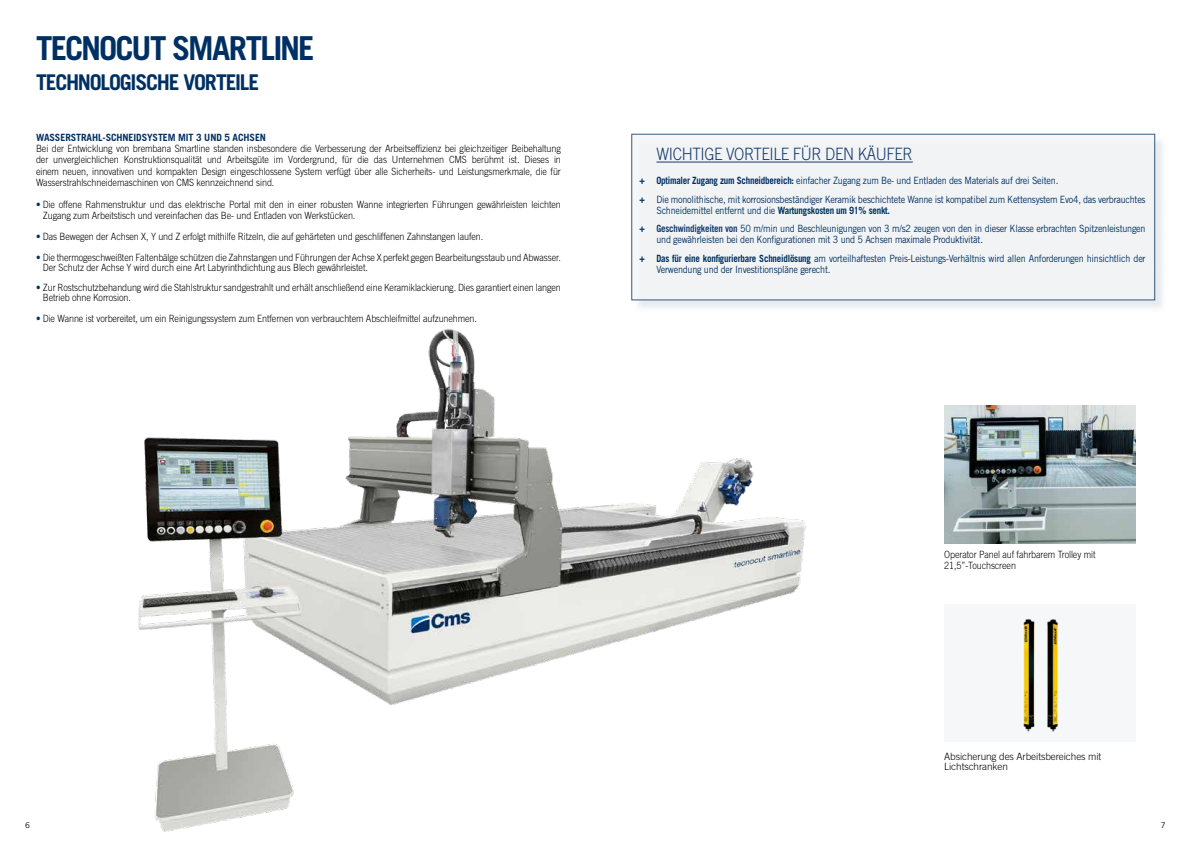
<style>
.page{position:relative;width:1191px;height:842px;background:#fff}
.page>*{position:absolute;margin:0;border:0;box-sizing:border-box;transform-origin:0 0}
.t1{font:700 33px "Trade Gothic LT Std";letter-spacing:-.055em;color:#003063}
.t2{font:700 21.7px "Trade Gothic LT Std";letter-spacing:-.055em;color:#003063}
.t3{font:300 17px "Trade Gothic LT Std";letter-spacing:-.025em;color:#183c6f;scale:.9 1}
.t4{font:300 10px/11.1px "Trade Gothic LT Std";letter-spacing:-.01em;color:#000;scale:.9 1}
.t5{font:10px/18.5px "Trade Gothic LT Std";letter-spacing:-.025em;color:#003063;scale:.9 1}
.t6{font:300 10px/10px "Trade Gothic LT Std";letter-spacing:-.01em;color:#000}
.t7{font:700 10px "Trade Gothic LT Std";letter-spacing:-.01em;color:#003063}
.t8{font:8px "Trade Gothic LT Std";color:#000}
.s1{color:#003063}
.s2{font-weight:700}
.s3{font-weight:700;color:#183c6f}
</style>
<div class="page">
<div style="left:633px;top:136px;width:534px;height:176px;background:#d8dfe3;opacity:.75"></div>
<div style="left:631px;top:134px;width:524px;height:166px;background:#f4f6f7"></div>
<hr style="left:656px;top:162px;width:256px;height:1px;background:#183c6f">
<img style="left:138px;top:282px;width:727px;height:550px">
<div style="left:944px;top:604px;width:191px;height:137px;background:#f5f7f9"></div>
<img style="left:1023px;top:619px;width:35px;height:113px">
<img style="left:944px;top:405px;width:191px;height:138px">
<h1 class="t1" style="left:36px;top:28px;width:280px">TECNOCUT SMARTLINE</h1>
<h2 class="t2" style="left:36px;top:69px;width:225px">TECHNOLOGISCHE VORTEILE</h2>
<p class="t7" style="left:36px;top:131px;width:231px">WASSERSTRAHL-SCHNEIDSYSTEM MIT 3 UND 5 ACHSEN</p>
<p class="t4" style="left:36px;top:143px;width:585px;text-align:justify">Bei der Entwicklung von brembana Smartline standen insbesondere die Verbesserung der Arbeitseffizienz bei gleichzeitiger Beibehaltung der unvergleichlichen Konstruktionsqualität und Arbeitsgüte im Vordergrund, für die das Unternehmen CMS berühmt ist. Dieses in einem neuen, innovativen und kompakten Design eingeschlossene System verfügt über alle Sicherheits- und Leistungsmerkmale, die für Wasserstrahlschneidemaschinen von CMS kennzeichnend sind.</p>
<p class="t4" style="left:43px;top:199px;width:577px;text-indent:-7px"><span class="s1">•</span> Die offene Rahmenstruktur und das elektrische Portal mit den in einer robusten Wanne integrierten Führungen gewährleisten leichten<br>Zugang zum Arbeitstisch und vereinfachen das Be- und Entladen von Werkstücken.</p>
<p class="t4" style="left:36px;top:231px;width:498px"><span class="s1">•</span> Das Bewegen der Achsen X, Y und Z erfolgt mithilfe Ritzeln, die auf gehärteten und geschliffenen Zahnstangen laufen.</p>
<p class="t4" style="left:43px;top:252px;width:577px;line-height:10px;text-indent:-7px"><span class="s1">•</span> Die thermogeschweißten Faltenbälge schützen die Zahnstangen und Führungen der Achse X perfekt gegen Bearbeitungsstaub und Abwasser.<br>Der Schutz der Achse Y wird durch eine Art Labyrinthdichtung aus Blech gewährleistet.</p>
<p class="t4" style="left:43px;top:282px;width:577px;line-height:10px;text-indent:-7px"><span class="s1">•</span> Zur Rostschutzbehandung wird die Stahlstruktur sandgestrahlt und erhält anschließend eine Keramiklackierung. Dies garantiert einen langen<br>Betrieb ohne Korrosion.</p>
<p class="t4" style="left:36px;top:313px;width:491px"><span class="s1">•</span> Die Wanne ist vorbereitet, um ein Reinigungssystem zum Entfernen von verbrauchtem Abschleifmittel aufzunehmen.</p>
<h3 class="t3" style="left:656px;top:144px;width:286px">WICHTIGE VORTEILE FÜR DEN KÄUFER</h3>
<p class="t5" style="left:639px;top:171px;width:564px"><span class="s2">+ Optimaler Zugang zum Schneidbereich:</span> einfacher Zugang zum Be- und Entladen des Materials auf drei Seiten.<br><span class="s2">+</span> Die monolithische, mit korrosionsbeständiger Keramik beschichtete Wanne ist kompatibel zum Kettensystem Evo4, das verbrauchtes</p>
<p class="t5" style="left:639px;top:201px;width:564px;text-indent:17px">Schneidemittel entfernt und die <span class="s2">Wartungskosten um 91% senkt.<br>+</span> <span class="s3">Geschwindigkeiten von</span> 50 m/min und Beschleunigungen von 3 m/s2 zeugen von den in dieser Klasse erbrachten Spitzenleistungen</p>
<p class="t5" style="left:639px;top:230px;width:564px;line-height:19px;text-indent:17px">und gewährleisten bei den Konfigurationen mit 3 und 5 Achsen maximale Produktivität.<br><span class="s2">+ Das für eine konfigurierbare Schneidlösung</span> am vorteilhaftesten Preis-Leistungs-Verhältnis wird allen Anforderungen hinsichtlich der</p>
<p class="t5" style="left:656px;top:260px;width:195px">Verwendung und der Investitionspläne gerecht.</p>
<p class="t4" style="left:944px;top:549px;width:169px">Operator Panel auf fahrbarem Trolley mit<br>21,5”-Touchscreen</p>
<p class="t6" style="left:944px;top:751px;width:159px">Absicherung des Arbeitsbereiches mit<br>Lichtschranken</p>
<p class="t8" style="left:25px;top:820px;width:6px">6</p>
<p class="t8" style="left:1160px;top:820px;width:6px">7</p>
</div>
